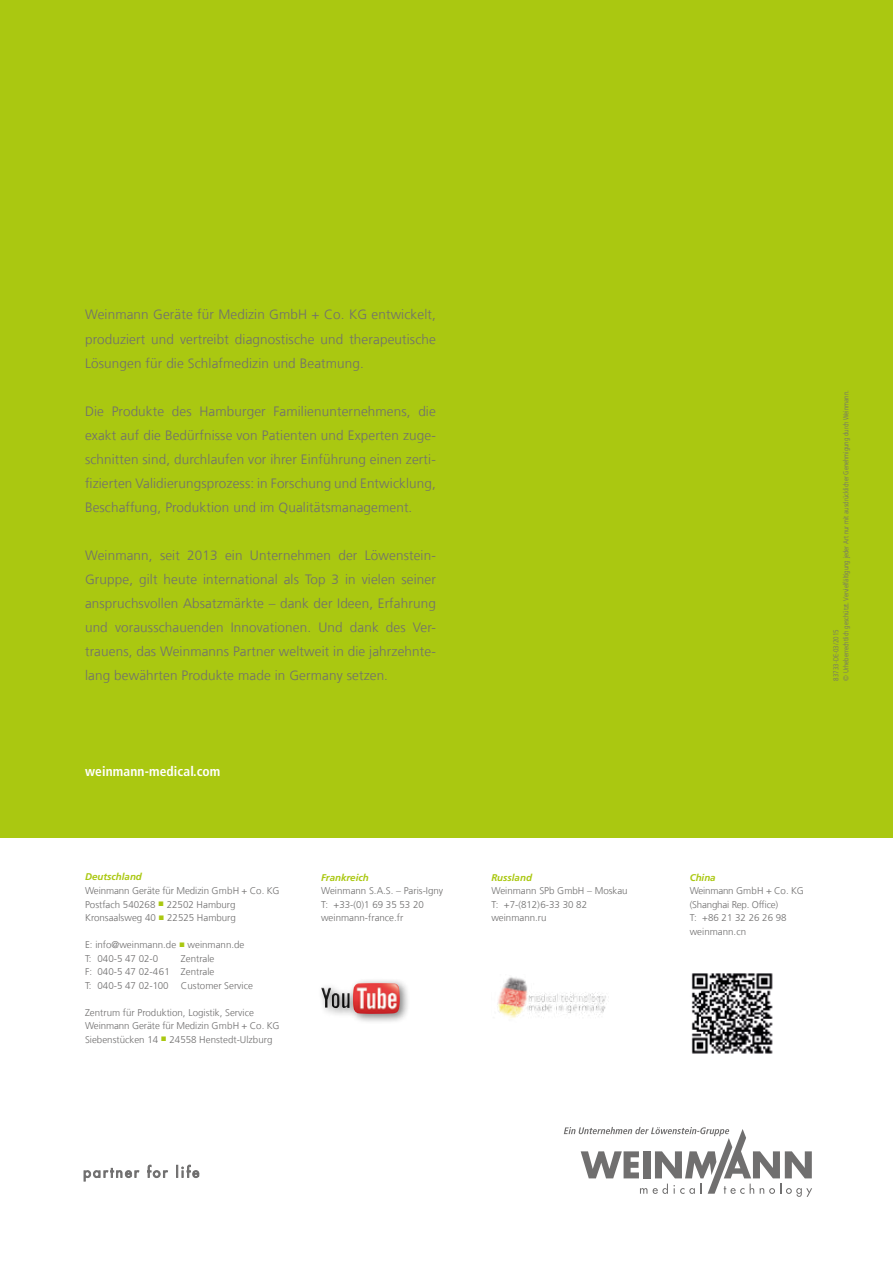
<style>
.page{position:relative;width:893px;height:1263px;background:#fff}
.page>*{position:absolute;margin:0;border:0;box-sizing:border-box;transform-origin:0 0}
.t1{font:300 13.5px/24px "Frutiger LT Com";letter-spacing:.01em;color:#706f6f;text-align:justify}
.t2{font:700 condensed 13.5px "Frutiger LT Com";letter-spacing:.01em;color:#fff}
.t3{font:300 9.75px/13.5px "Frutiger LT Com";color:#706f6f}
.t4{font:300 9.75px/13.5px "Frutiger LT Com";letter-spacing:-.02em;color:#706f6f}
.t5{font:italic 700 9.75px "Frutiger LT Com";color:#aac811}
.t6{font:300 condensed 7.2px/9.8px "Frutiger LT Com";color:#706f6f}
.s1{font-family:"Arial";font-weight:700;color:#aac811}
</style>
<div class="page">
<div style="left:0;top:0;width:893px;height:838px;background:#aac811"></div>
<svg style="left:84px;top:1165px;width:115px;height:16px"></svg>
<img style="left:497px;top:977px;width:109px;height:41px">
<img style="left:691px;top:973px;width:82px;height:81px">
<div style="left:317px;top:977px;width:94px;height:48px;background:#000;opacity:.5"></div>
<img style="left:321px;top:983px;width:79px;height:31px">
<svg style="left:564px;top:1127px;width:248px;height:70px"></svg>
<p class="t1" style="left:85px;top:303px;width:352px">Weinmann Geräte für Medizin GmbH + Co. KG entwickelt, produziert und vertreibt diagnostische und therapeutische Lösungen für die Schlafmedizin und Beatmung.</p>
<p class="t1" style="left:85px;top:399px;width:352px">Die Produkte des Hamburger Familienunternehmens, die exakt auf die Bedürfnisse von Patienten und Experten zuge&shy;schnitten sind, durchlaufen vor ihrer Einführung einen zerti&shy;fizierten Validierungsprozess: in Forschung und Entwicklung, Beschaffung, Produktion und im Qualitätsmanagement.</p>
<p class="t1" style="left:85px;top:543px;width:352px">Weinmann, seit 2013 ein Unternehmen der Löwenstein-Gruppe, gilt heute international als Top 3 in vielen seiner anspruchsvollen Absatzmärkte – dank der Ideen, Erfahrung und vorausschauenden Innovationen. Und dank des Ver&shy;trauens, das Weinmanns Partner weltweit in die jahrzehnte&shy;lang bewährten Produkte made in Germany setzen.</p>
<p class="t2" style="left:85px;top:763px;width:137px">weinmann-medical.com</p>
<p class="t5" style="left:85px;top:871px;width:58px">Deutschland</p>
<p class="t3" style="left:85px;top:884px;width:196px">Weinmann Geräte für Medizin GmbH + Co. KG<br>Postfach 540268 <span class="s1">■</span> 22502 Hamburg<br>Kronsaalsweg 40 <span class="s1">■</span> 22525 Hamburg</p>
<p class="t3" style="left:85px;top:938px;width:161px">E: info@weinmann.de <span class="s1">■</span> weinmann.de<br>T: 040-5 47 02-0</p>
<p class="t3" style="left:85px;top:951px;width:131px;text-align:justify;text-indent:96px">Zentrale F: 040-5 47 02-461 Zentrale T: 040-5 47 02-100</p>
<p class="t3" style="left:181px;top:978px;width:74px">Customer Service</p>
<p class="t3" style="left:85px;top:1005px;width:196px">Zentrum für Produktion, Logistik, Service<br>Weinmann Geräte für Medizin GmbH + Co. KG<br>Siebenstücken 14 <span class="s1">■</span> 24558 Henstedt-Ulzburg</p>
<p class="t5" style="left:321px;top:871px;width:49px">Frankreich</p>
<p class="t3" style="left:321px;top:884px;width:124px">Weinmann S.A.S. – Paris-Igny<br>T: +33-(0)1 69 35 53 20 weinmann-france.fr</p>
<p class="t5" style="left:491px;top:871px;width:42px">Russland</p>
<p class="t3" style="left:491px;top:884px;width:138px">Weinmann SPb GmbH – Moskau<br>T: +7-(812)6-33 30 82 weinmann.ru</p>
<p class="t6" style="left:831px;top:681px;width:292px;rotate:-90deg">83733-DE-03/2015<br>© Urheberrechtlich geschützt. Vervielfältigung jeder Art nur mit ausdrücklicher Genehmigung durch Weinmann.</p>
<p class="t5" style="left:690px;top:871px;width:28px">China</p>
<p class="t4" style="left:690px;top:884px;width:116px">Weinmann GmbH + Co. KG (Shanghai Rep. Office)<br>T: +86 21 32 26 26 98 weinmann.cn</p>
</div>
